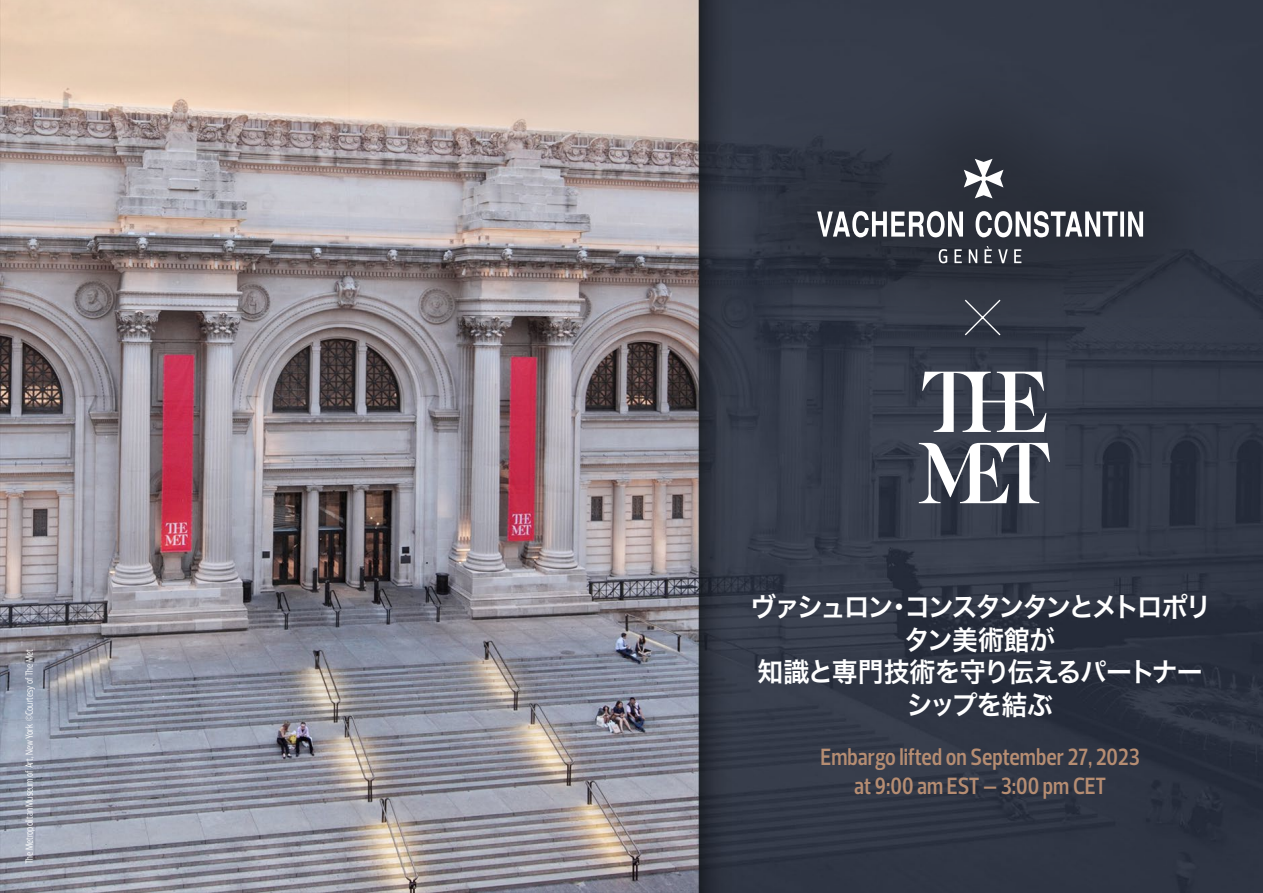
<style>
.page{position:relative;width:1263px;height:893px;background:#fff}
.page>*{position:absolute;margin:0;border:0;box-sizing:border-box;transform-origin:0 0}
.t1{font:27px/32.4px "Hira Kaku Pro W6";letter-spacing:-.075em;color:#fff;text-align:center;scale:.96 1}
.t2{font:27px/32.4px "Hira Kaku Pro W6";letter-spacing:-.04em;color:#fff;text-align:center;scale:.96 1}
.t3{font:600 24px "Prelo Condensed";color:#b68d72}
.t4{font:10.5px "Prelo Condensed";color:#fff;scale:.9 1}
</style>
<div class="page">
<img style="left:0;top:0;width:1263px;height:893px">
<div style="left:712px;top:52px;width:538px;height:319px;background:#333946"></div>
<svg style="left:817px;top:159px;width:326px;height:104px"></svg>
<svg style="left:963px;top:299px;width:39px;height:37px"></svg>
<svg style="left:919px;top:443px;width:131px;height:60px"></svg>
<svg style="left:922px;top:372px;width:124px;height:60px"></svg>
<p class="t4" style="left:23px;top:864px;width:240px;rotate:-90deg">The Metropolitan Museum of Art, New York ©Courtesy of The Met</p>
<p class="t1" style="left:750px;top:590px;width:482px">ヴァシュロン・コンスタンタンとメトロポリタン美術館が</p>
<p class="t2" style="left:758px;top:655px;width:465px">知識と専門技術を守り伝えるパートナーシップを結ぶ</p>
<p class="t3" style="left:820px;top:742px;width:321px">Embargo lifted on September 27, 2023</p>
<p class="t3" style="left:854px;top:771px;width:254px">at 9:00 am EST – 3:00 pm CET</p>
</div>
